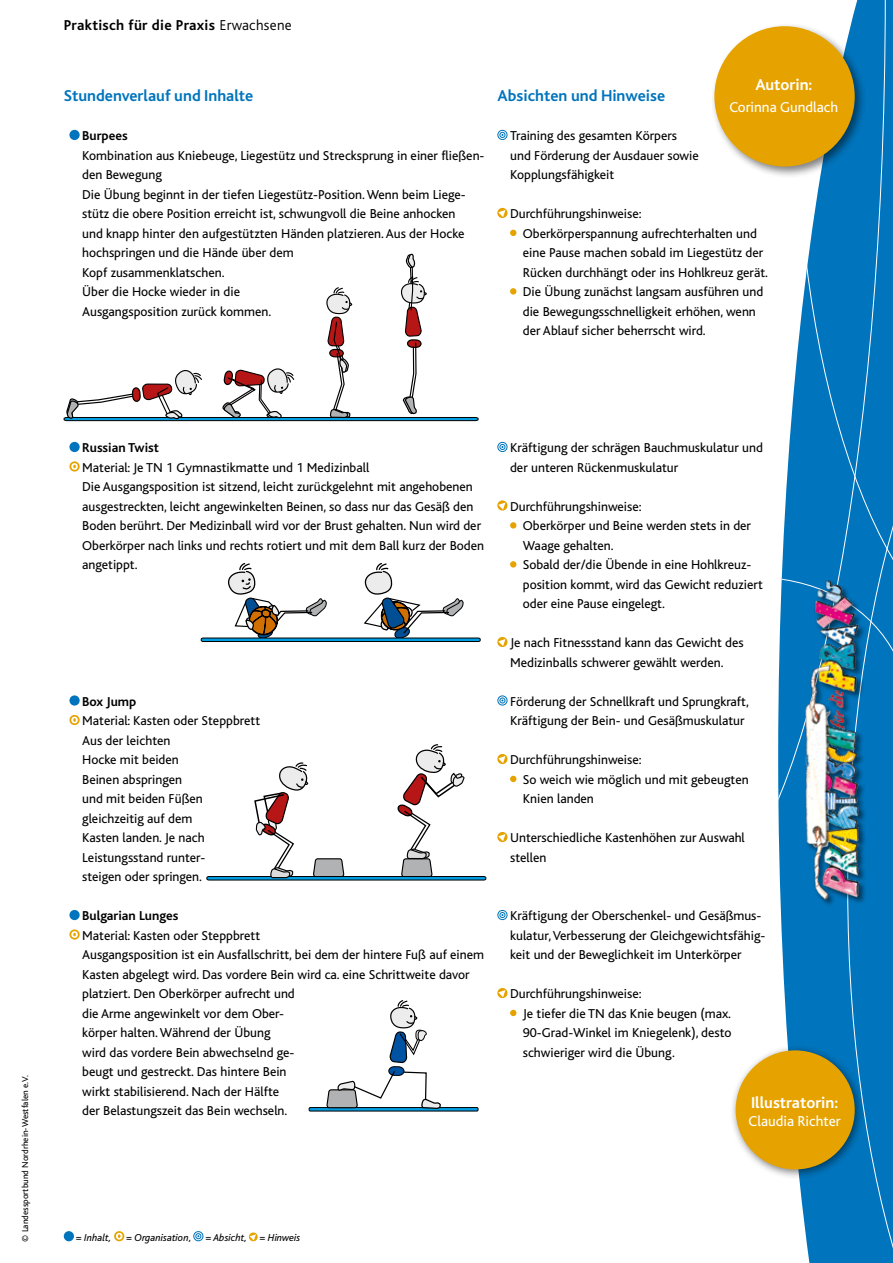
<style>
.page{position:relative;width:893px;height:1263px;background:#fff}
.page>*{position:absolute;margin:0;border:0;box-sizing:border-box;transform-origin:0 0}
.t1{font:700 16.5px "Bliss";color:#0074bc}
.t2{font:700 16.5px "Bliss";color:#fff}
.t3{font:700 15px "Bliss";letter-spacing:.02em;color:#000}
.t4{font:15px "Bliss";color:#fff}
.t5{font:13.5px/19.5px "Bliss";color:#000}
.t6{font:700 13.5px "Bliss";color:#000}
.t7{font:italic 10.5px "Bliss";color:#000}
.t8{font:9px "Bliss";color:#000}
.s1{font-weight:300}
</style>
<div class="page">
<div style="left:69px;top:130px;width:11px;height:10px;background:#0074bc;border-radius:50%"></div>
<div style="left:69px;top:442px;width:11px;height:10px;background:#0074bc;border-radius:50%"></div>
<svg style="left:69px;top:461px;width:11px;height:11px"></svg>
<svg style="left:71px;top:463px;width:7px;height:7px"></svg>
<div style="left:69px;top:695px;width:11px;height:11px;background:#0074bc;border-radius:50%"></div>
<svg style="left:69px;top:715px;width:11px;height:10px"></svg>
<svg style="left:71px;top:717px;width:7px;height:6px"></svg>
<div style="left:69px;top:910px;width:11px;height:10px;background:#0074bc;border-radius:50%"></div>
<svg style="left:69px;top:929px;width:11px;height:11px"></svg>
<svg style="left:71px;top:931px;width:7px;height:7px"></svg>
<svg style="left:497px;top:130px;width:11px;height:10px"></svg>
<svg style="left:497px;top:207px;width:11px;height:11px"></svg>
<svg style="left:510px;top:230px;width:6px;height:6px"></svg>
<div style="left:510px;top:288px;width:6px;height:7px;background:#e6a300;border-radius:50%"></div>
<svg style="left:497px;top:442px;width:11px;height:10px"></svg>
<svg style="left:497px;top:500px;width:11px;height:11px"></svg>
<div style="left:510px;top:522px;width:6px;height:7px;background:#e6a300;border-radius:50%"></div>
<div style="left:510px;top:561px;width:6px;height:7px;background:#e6a300;border-radius:50%"></div>
<svg style="left:497px;top:637px;width:11px;height:10px"></svg>
<svg style="left:497px;top:695px;width:11px;height:11px"></svg>
<svg style="left:497px;top:754px;width:11px;height:11px"></svg>
<svg style="left:510px;top:776px;width:6px;height:6px"></svg>
<svg style="left:497px;top:832px;width:11px;height:11px"></svg>
<svg style="left:497px;top:910px;width:11px;height:10px"></svg>
<svg style="left:497px;top:988px;width:11px;height:11px"></svg>
<svg style="left:510px;top:1010px;width:6px;height:6px"></svg>
<svg style="left:803px;top:0;width:90px;height:301px;background:#2588c5"></svg>
<svg style="left:778px;top:301px;width:115px;height:962px;background:#1982c2"></svg>
<img style="left:805px;top:574px;width:62px;height:335px">
<div style="left:710px;top:22px;width:157px;height:157px;background:#000;opacity:.5"></div>
<div style="left:715px;top:27px;width:139px;height:139px;background:#e6a300;border-radius:50%"></div>
<div style="left:64px;top:1231px;width:10px;height:10px;background:#0074bc;border-radius:50%"></div>
<svg style="left:114px;top:1231px;width:10px;height:10px"></svg>
<svg style="left:116px;top:1233px;width:6px;height:6px"></svg>
<svg style="left:193px;top:1231px;width:10px;height:10px"></svg>
<svg style="left:248px;top:1232px;width:10px;height:10px"></svg>
<div style="left:729px;top:1044px;width:136px;height:136px;background:#000;opacity:.5"></div>
<div style="left:737px;top:1051px;width:117px;height:117px;background:#e6a300;border-radius:50%"></div>
<div style="left:736px;top:1050px;width:119px;height:119px;border:2px solid #e6a300;border-radius:50%"></div>
<svg style="left:63px;top:253px;width:416px;height:168px"></svg>
<svg style="left:201px;top:563px;width:280px;height:79px"></svg>
<svg style="left:206px;top:744px;width:280px;height:137px"></svg>
<div style="left:309px;top:1107px;width:169px;height:4px;border:1px solid #000"></div>
<svg style="left:326px;top:1000px;width:116px;height:112px"></svg>
<p class="t3" style="left:64px;top:18px;width:230px">Praktisch für die Praxis <span class="s1">Erwachsene</span></p>
<p class="t1" style="left:64px;top:87px;width:191px">Stundenverlauf und Inhalte</p>
<p class="t6" style="left:82px;top:129px;width:47px">Burpees</p>
<p class="t5" style="left:82px;top:146px;width:404px">Kombination aus Kniebeuge, Liegestütz und Strecksprung in einer fließen&shy;den Bewegung<br>Die Übung beginnt in der tiefen Liegestütz-Position. Wenn beim Liege&shy;stütz die obere Position erreicht ist, schwungvoll die Beine anhocken<br>und knapp hinter den aufgestützten Händen platzieren. Aus der Hocke hochspringen und die Hände über dem<br>Kopf zusammenklatschen.<br>Über die Hocke wieder in die<br>Ausgangsposition zurück kommen.</p>
<p class="t1" style="left:497px;top:87px;width:169px">Absichten und Hinweise</p>
<p class="t2" style="left:755px;top:76px;width:59px">Autorin:</p>
<p class="t4" style="left:730px;top:99px;width:110px">Corinna Gundlach</p>
<p class="t5" style="left:510px;top:126px;width:190px">Training des gesamten Körpers und Förderung der Ausdauer sowie<br>Kopplungsfähigkeit</p>
<p class="t5" style="left:523px;top:204px;width:247px;text-indent:-13px">Durchführungshinweise:<br>Oberkörperspannung aufrechterhalten und eine Pause machen sobald im Liegestütz der Rücken durchhängt oder ins Hohlkreuz gerät.<br>Die Übung zunächst langsam ausführen und die Bewegungsschnelligkeit erhöhen, wenn der Ablauf sicher beherrscht wird.</p>
<p class="t8" style="left:20px;top:1242px;width:168px;rotate:-90deg">© Landessportbund Nordrhein-Westfalen e.V.</p>
<p class="t6" style="left:82px;top:441px;width:78px">Russian Twist</p>
<p class="t5" style="left:82px;top:458px;width:403px">Material: Je TN 1 Gymnastikmatte und 1 Medizinball<br>Die Ausgangsposition ist sitzend, leicht zurückgelehnt mit angehobenen ausgestreckten, leicht angewinkelten Beinen, so dass nur das Gesäß den Boden berührt. Der Medizinball wird vor der Brust gehalten. Nun wird der Oberkörper nach links und rechts rotiert und mit dem Ball kurz der Boden angetippt.</p>
<p class="t6" style="left:82px;top:694px;width:56px">Box Jump</p>
<p class="t5" style="left:82px;top:711px;width:179px">Material: Kasten oder Steppbrett<br>Aus der leichten<br>Hocke mit beiden<br>Beinen abspringen<br>und mit beiden Füßen gleichzeitig auf dem<br>Kasten landen. Je nach<br>Leistungsstand runter-<br>steigen oder springen.</p>
<p class="t6" style="left:82px;top:909px;width:98px">Bulgarian Lunges</p>
<p class="t5" style="left:82px;top:926px;width:403px">Material: Kasten oder Steppbrett<br>Ausgangsposition ist ein Ausfallschritt, bei dem der hintere Fuß auf einem Kasten abgelegt wird. Das vordere Bein wird ca. eine Schrittweite davor platziert. Den Oberkörper aufrecht und<br>die Arme angewinkelt vor dem Ober-<br>körper halten. Während der Übung<br>wird das vordere Bein abwechselnd ge-<br>beugt und gestreckt. Das hintere Bein<br>wirkt stabilisierend. Nach der Hälfte<br>der Belastungszeit das Bein wechseln.</p>
<p class="t5" style="left:510px;top:438px;width:254px">Kräftigung der schrägen Bauchmuskulatur und der unteren Rückenmuskulatur</p>
<p class="t5" style="left:523px;top:497px;width:241px;text-indent:-13px">Durchführungshinweise:<br>Oberkörper und Beine werden stets in der<br>Waage gehalten.<br>Sobald der/die Übende in eine Hohlkreuz&shy;position kommt, wird das Gewicht reduziert oder eine Pause eingelegt.</p>
<p class="t5" style="left:510px;top:633px;width:235px">Je nach Fitnessstand kann das Gewicht des<br>Medizinballs schwerer gewählt werden.</p>
<p class="t5" style="left:510px;top:692px;width:240px">Förderung der Schnellkraft und Sprungkraft,<br>Kräftigung der Bein- und Gesäßmuskulatur</p>
<p class="t5" style="left:523px;top:750px;width:227px;text-indent:-13px">Durchführungshinweise:<br>So weich wie möglich und mit gebeugten<br>Knien landen</p>
<p class="t5" style="left:510px;top:828px;width:236px">Unterschiedliche Kastenhöhen zur Auswahl stellen</p>
<p class="t5" style="left:510px;top:906px;width:257px">Kräftigung der Oberschenkel- und Gesäßmus&shy;kulatur, Verbesserung der Gleichgewichtsfähig&shy;keit und der Beweglichkeit im Unterkörper</p>
<p class="t5" style="left:523px;top:984px;width:210px;text-indent:-13px">Durchführungshinweise:<br>Je tiefer die TN das Knie beugen (max.<br>90-Grad-Winkel im Kniegelenk), desto schwieriger wird die Übung.</p>
<p class="t2" style="left:751px;top:1094px;width:89px">Illustratorin:</p>
<p class="t4" style="left:748px;top:1113px;width:94px">Claudia Richter</p>
<p class="t7" style="left:76px;top:1232px;width:37px">= Inhalt,</p>
<p class="t7" style="left:126px;top:1232px;width:67px">= Organisation,</p>
<p class="t7" style="left:205px;top:1232px;width:96px">= Absicht, = Hinweis</p>
</div>
